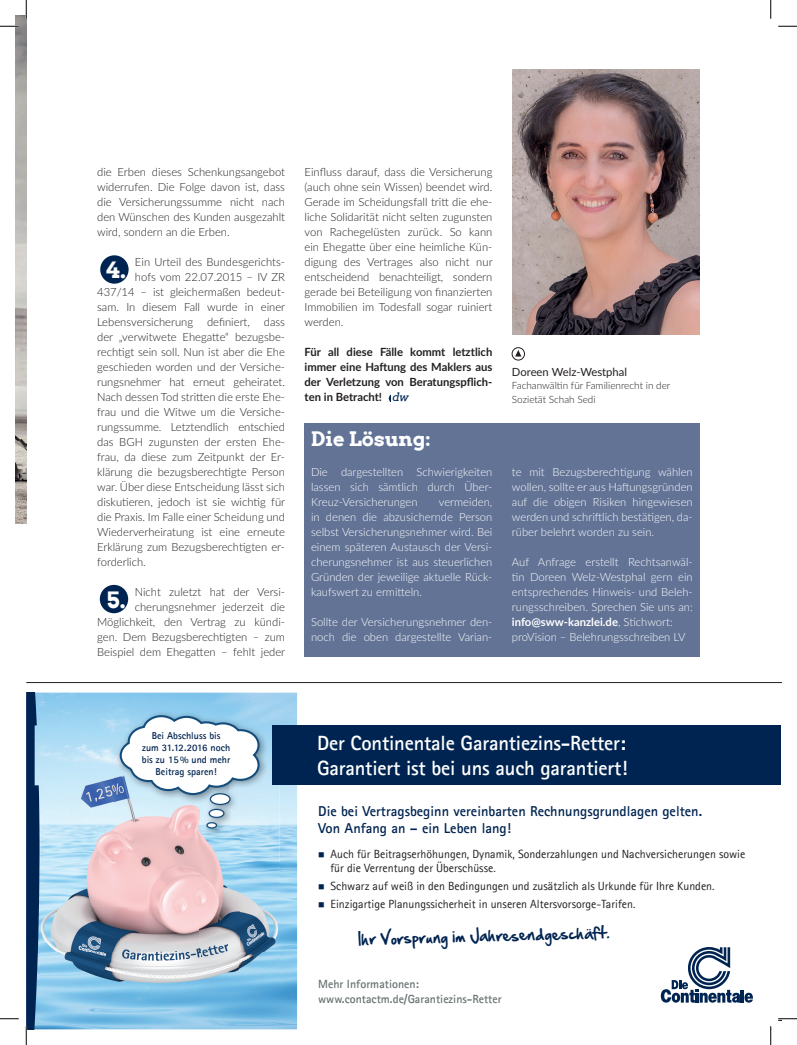
<style>
.page{position:relative;width:797px;height:1045px;background:#fff}
.page>*{position:absolute;margin:0;border:0;box-sizing:border-box;transform-origin:0 0}
.t1{font:700 22.5px "Arvo";color:#fff}
.t2{font:700 20.62px/24.8px "Agfa Rotis Sans Serif";letter-spacing:-.01em;color:#fff}
.body_text{font:700 20px "Arvo";color:#fff}
.t3{font:700 14.38px/17.2px "Agfa Rotis Sans Serif";color:#002451}
.t4{font:14.38px "Hand Of Sean";color:#002451}
.t5{font:11.88px/14.2px "Agfa Rotis Sans Serif";color:#231f20}
.t6{font:700 11.88px/14.2px "Agfa Rotis Sans Serif";color:#697374}
.body_text-2{font:300 11.25px/15px "Lato";color:#231f20;text-align:justify}
.body_text-3{font:300 11.25px/15px "Lato";color:#fff;text-align:justify}
.body_text-4{font:700 11.25px/15px "Lato";color:#231f20;text-align:justify}
.t7{font:11.25px "Lato";color:#231f20}
.t8{font:italic 11.25px "Arvo";color:#002451}
.t9{font:700 10px/12px "Agfa Rotis Sans Serif";color:#002451;text-align:center}
.t10{font:300 10px/13.8px "Lato";color:#231f20}
.s1{font-weight:700}
.s2{color:#002451}
</style>
<div class="page">
<div style="left:304px;top:423px;width:395px;height:233px;background:#627396"></div>
<img style="left:16px;top:16px;width:10px;height:507px">
<svg style="left:388px;top:394px;width:3px;height:8px"></svg>
<img style="left:512px;top:70px;width:187px;height:264px">
<div style="left:512px;top:347px;width:12px;height:13px;border:1px solid #231f20;border-radius:50%"></div>
<svg style="left:515px;top:350px;width:6px;height:6px"></svg>
<div style="left:100px;top:585px;width:28px;height:28px;background:#002451;border-radius:50%"></div>
<hr style="left:26px;top:682px;width:755px;height:1px;background:#231f20">
<img style="left:39px;top:692px;width:258px;height:337px">
<img style="left:40px;top:772px;width:75px;height:45px">
<img style="left:240px;top:772px;width:40px;height:225px">
<img style="left:40px;top:817px;width:80px;height:180px">
<img style="left:120px;top:837px;width:120px;height:160px">
<img style="left:115px;top:710px;width:153px;height:127px">
<svg style="left:120px;top:715px;width:139px;height:81px"></svg>
<svg style="left:210px;top:793px;width:20px;height:11px"></svg>
<div style="left:210px;top:793px;width:21px;height:12px;border:1px solid #154e7d;border-radius:50%"></div>
<svg style="left:209px;top:809px;width:15px;height:8px"></svg>
<div style="left:208px;top:808px;width:16px;height:10px;border:1px solid #154e7d;border-radius:50%"></div>
<div style="left:207px;top:822px;width:9px;height:6px;background:#fff;border-radius:50%"></div>
<div style="left:206px;top:822px;width:11px;height:6px;border:1px solid #154e7d;border-radius:50%"></div>
<svg style="left:661px;top:947px;width:92px;height:55px"></svg>
<div style="left:272px;top:725px;width:509px;height:60px;background:#002451"></div>
<div style="left:100px;top:255px;width:29px;height:29px;background:#002451;border-radius:50%"></div>
<svg style="left:0;top:25px;width:19px;height:2px"></svg>
<svg style="left:778px;top:25px;width:19px;height:2px"></svg>
<svg style="left:0;top:1018px;width:19px;height:1px"></svg>
<svg style="left:778px;top:1018px;width:19px;height:3px"></svg>
<svg style="left:25px;top:0;width:2px;height:19px"></svg>
<svg style="left:25px;top:692px;width:14px;height:353px"></svg>
<svg style="left:770px;top:0;width:1px;height:19px"></svg>
<svg style="left:770px;top:1026px;width:1px;height:19px"></svg>
<p class="body_text-2" style="left:97px;top:164px;width:189px">die Erben dieses Schenkungsangebot widerrufen. Die Folge davon ist, dass die Versicherungssumme nicht nach den Wünschen des Kunden ausgezahlt wird, sondern an die Erben.</p>
<p class="body_text-2" style="left:135px;top:254px;width:152px">Ein Urteil des Bundesgerichts-</p>
<p class="body_text-2" style="left:135px;top:269px;width:151px">hofs vom 22.07.2015 – IV ZR</p>
<p class="body_text-2" style="left:97px;top:284px;width:189px">437/14 – ist gleichermaßen bedeut-</p>
<p class="body_text-2" style="left:97px;top:299px;width:190px">sam. In diesem Fall wurde in einer</p>
<p class="body_text-2" style="left:97px;top:314px;width:189px">Lebensversicherung definiert, dass</p>
<p class="body_text-2" style="left:97px;top:329px;width:189px">der „verwitwete Ehegatte“ bezugsbe-</p>
<p class="body_text-2" style="left:97px;top:344px;width:189px">rechtigt sein soll. Nun ist aber die Ehe</p>
<p class="body_text-2" style="left:97px;top:359px;width:189px">geschieden worden und der Versiche-</p>
<p class="body_text-2" style="left:97px;top:374px;width:189px">rungsnehmer hat erneut geheiratet.</p>
<p class="body_text-2" style="left:97px;top:389px;width:189px">Nach dessen Tod stritten die erste Ehe-</p>
<p class="body_text-2" style="left:97px;top:404px;width:189px">frau und die Witwe um die Versiche-</p>
<p class="body_text-2" style="left:97px;top:419px;width:189px">rungssumme. Letztendlich entschied</p>
<p class="body_text-2" style="left:97px;top:434px;width:189px">das BGH zugunsten der ersten Ehe-</p>
<p class="body_text-2" style="left:97px;top:449px;width:189px">frau, da diese zum Zeitpunkt der Er-</p>
<p class="body_text-2" style="left:97px;top:464px;width:189px">klärung die bezugsberechtigte Person</p>
<p class="body_text-2" style="left:97px;top:479px;width:189px">war. Über diese Entscheidung lässt sich</p>
<p class="body_text-2" style="left:97px;top:494px;width:190px">diskutieren, jedoch ist sie wichtig für</p>
<p class="body_text-2" style="left:97px;top:509px;width:189px">die Praxis. Im Falle einer Scheidung und</p>
<p class="body_text-2" style="left:97px;top:524px;width:189px">Wiederverheiratung ist eine erneute</p>
<p class="body_text-2" style="left:97px;top:539px;width:189px">Erklärung zum Bezugsberechtigten er-</p>
<p class="body_text-2" style="left:97px;top:554px;width:50px">forderlich.</p>
<p class="body_text-2" style="left:97px;top:584px;width:190px;text-align:right">Nicht zuletzt hat der Versi&shy;cherungsnehmer jederzeit die Möglichkeit, den Vertrag zu kündi&shy;gen. Dem Bezugsberechtigten – zum Beispiel dem Ehegatten – fehlt jeder</p>
<p class="t1" style="left:106px;top:256px;width:21px">4.</p>
<p class="t1" style="left:106px;top:585px;width:21px">5.</p>
<p class="body_text-2" style="left:304px;top:164px;width:190px">Einfluss darauf, dass die Versicherung (auch ohne sein Wissen) beendet wird.<br>Gerade im Scheidungsfall tritt die ehe&shy;liche Solidarität nicht selten zugunsten von Rachegelüsten zurück. So kann ein Ehegatte über eine heimliche Kün&shy;digung des Vertrages also nicht nur entscheidend benachteiligt, sondern gerade bei Beteiligung von finanzierten Immobilien im Todesfall sogar ruiniert werden.</p>
<p class="body_text-4" style="left:304px;top:344px;width:189px">Für all diese Fälle kommt letztlich immer eine Haftung des Maklers aus der Verletzung von Beratungspflich&shy;ten in Betracht!</p>
<p class="t8" style="left:392px;top:390px;width:18px">dw</p>
<p class="body_text" style="left:311px;top:426px;width:121px">Die Lösung:</p>
<p class="body_text-3" style="left:311px;top:464px;width:183px">Die dargestellten Schwierigkeiten lassen sich sämtlich durch Über-Kreuz-Versicherungen</p>
<p class="body_text-3" style="left:311px;top:494px;width:183px;text-indent:128px">vermeiden, in denen die abzusichernde Person selbst Versicherungsnehmer wird. Bei einem späteren Austausch der Versi&shy;cherungsnehmer ist aus steuerlichen Gründen der jeweilige aktuelle Rück&shy;kaufswert zu ermitteln.</p>
<p class="body_text-3" style="left:311px;top:614px;width:183px">Sollte der Versicherungsnehmer den&shy;noch die oben dargestellte Varian-</p>
<p class="t7" style="left:512px;top:363px;width:117px">Doreen Welz-Westphal</p>
<p class="t10" style="left:512px;top:378px;width:160px">Fachanwältin für Familienrecht in der<br>Sozietät Schah Sedi</p>
<p class="body_text-3" style="left:512px;top:464px;width:182px">te mit Bezugsberechtigung wählen wollen, sollte er aus Haftungsgründen auf die obigen Risiken hingewiesen werden und schriftlich bestätigen, da&shy;rüber belehrt worden zu sein.</p>
<p class="body_text-3" style="left:512px;top:554px;width:182px">Auf Anfrage erstellt Rechtsanwäl&shy;tin Doreen Welz-Westphal gern ein entsprechendes Hinweis- und Beleh&shy;rungsschreiben. Sprechen Sie uns an: <span class="s1">info@sww-kanzlei.de</span>, Stichwort:</p>
<p class="body_text-3" style="left:512px;top:629px;width:175px">proVision – Belehrungsschreiben LV</p>
<p class="t9" style="left:142px;top:729px;width:90px">Bei Abschluss bis<br>zum 31.12.2016 noch bis zu 15 % und mehr<br>Beitrag sparen!</p>
<h2 class="t2" style="left:317px;top:730px;width:312px">Der Continentale Garantiezins-Retter:<br>Garantiert ist bei uns auch garantiert!</h2>
<p class="t3" style="left:318px;top:802px;width:385px">Die bei Vertragsbeginn vereinbarten Rechnungsgrundlagen gelten.<br>Von Anfang an – ein Leben lang!</p>
<p class="t5" style="left:330px;top:846px;width:416px;text-indent:-12px"><span class="s2">■</span> Auch für Beitragserhöhungen, Dynamik, Sonderzahlungen und Nachversicherungen sowie für die Verrentung der Überschüsse.</p>
<p class="t5" style="left:318px;top:878px;width:398px"><span class="s2">■</span> Schwarz auf weiß in den Bedingungen und zusätzlich als Urkunde für Ihre Kunden.</p>
<p class="t5" style="left:318px;top:896px;width:319px"><span class="s2">■</span> Einzigartige Planungssicherheit in unseren Altersvorsorge-Tarifen.</p>
<p class="t4" style="left:358px;top:925px;width:253px;rotate:-1deg">Ihr Vorsprung im Jahresendgeschäft.</p>
<p class="t6" style="left:318px;top:977px;width:185px">Mehr Informationen: www.contactm.de/Garantiezins-Retter</p>
</div>
